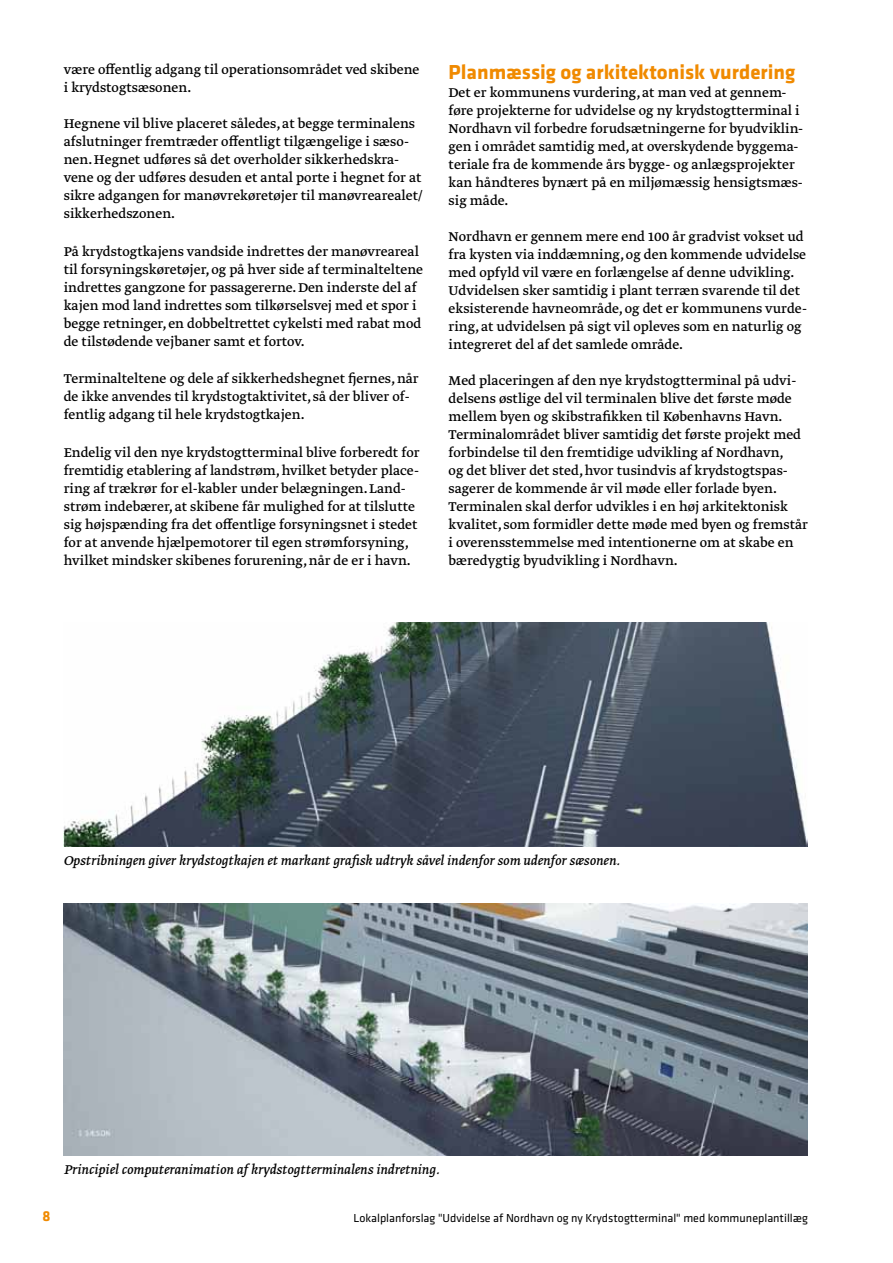
<style>
.page{position:relative;width:893px;height:1263px;background:#fff}
.page>*{position:absolute;margin:0;border:0;box-sizing:border-box;transform-origin:0 0}
.t1{font:700 21px "Klavika";color:#f08a00}
.t2{font:15px/18px "Greta Text";color:#000}
.t3{font:italic 15px "Greta Text";color:#000}
.t4{font:700 15px "Klavika";color:#f08a00}
.t5{font:12px "Klavika";color:#000}
</style>
<div class="page">
<img style="left:64px;top:622px;width:744px;height:225px">
<img style="left:64px;top:904px;width:744px;height:251px">
<p class="t2" style="left:64px;top:62px;width:357px">være offentlig adgang til operationsområdet ved skibene i krydstogtsæsonen.</p>
<p class="t2" style="left:64px;top:116px;width:360px">Hegnene vil blive placeret således, at begge terminalens afslutninger fremtræder offentligt tilgængelige i sæso&shy;nen. Hegnet udføres så det overholder sikkerhedskra&shy;vene og der udføres desuden et antal porte i hegnet for at sikre adgangen for manøvrekøretøjer til manøvrearealet/ sikkerhedszonen.</p>
<p class="t2" style="left:64px;top:243px;width:361px">På krydstogtkajens vandside indrettes der manøvreareal til forsyningskøretøjer, og på hver side af terminalteltene indrettes gangzone for passagererne. Den inderste del af kajen mod land indrettes som tilkørselsvej med et spor i begge retninger, en dobbeltrettet cykelsti med rabat mod de tilstødende vejbaner samt et fortov.</p>
<p class="t2" style="left:64px;top:371px;width:356px">Terminalteltene og dele af sikkerhedshegnet fjernes, når de ikke anvendes til krydstogtaktivitet, så der bliver of&shy;fentlig adgang til hele krydstogtkajen.</p>
<p class="t2" style="left:64px;top:444px;width:357px">Endelig vil den nye krydstogtterminal blive forberedt for fremtidig etablering af landstrøm, hvilket betyder place&shy;ring af trækrør for el-kabler under belægningen. Land&shy;strøm indebærer, at skibene får mulighed for at tilslutte sig højspænding fra det offentlige forsyningsnet i stedet for at anvende hjælpemotorer til egen strømforsyning, hvilket mindsker skibenes forurening, når de er i havn.</p>
<h1 class="t1" style="left:449px;top:64px;width:348px">Planmæssig og arkitektonisk vurdering</h1>
<p class="t2" style="left:449px;top:84px;width:356px">Det er kommunens vurdering, at man ved at gennem&shy;føre projekterne for udvidelse og ny krydstogtterminal i Nordhavn vil forbedre forudsætningerne for byudviklin&shy;gen i området samtidig med, at overskydende byggema&shy;teriale fra de kommende års bygge- og anlægsprojekter kan håndteres bynært på en miljømæssig hensigtsmæs&shy;sig måde.</p>
<p class="t2" style="left:449px;top:228px;width:360px">Nordhavn er gennem mere end 100 år gradvist vokset ud fra kysten via inddæmning, og den kommende udvidelse med opfyld vil være en forlængelse af denne udvikling.<br>Udvidelsen sker samtidig i plant terræn svarende til det eksisterende havneområde, og det er kommunens vurde&shy;ring, at udvidelsen på sigt vil opleves som en naturlig og integreret del af det samlede område.</p>
<p class="t2" style="left:449px;top:372px;width:361px">Med placeringen af den nye krydstogtterminal på udvi&shy;delsens østlige del vil terminalen blive det første møde mellem byen og skibstrafikken til Københavns Havn.<br>Terminalområdet bliver samtidig det første projekt med forbindelse til den fremtidige udvikling af Nordhavn,<br>og det bliver det sted, hvor tusindvis af krydstogtspas&shy;sagerer de kommende år vil møde eller forlade byen.<br>Terminalen skal derfor udvikles i en høj arkitektonisk kvalitet, som formidler dette møde med byen og fremstår i overensstemmelse med intentionerne om at skabe en bæredygtig byudvikling i Nordhavn.</p>
<p class="t3" style="left:64px;top:855px;width:558px">Opstribningen giver krydstogtkajen et markant grafisk udtryk såvel indenfor som udenfor sæsonen.</p>
<p class="t3" style="left:64px;top:1163px;width:377px">Principiel computeranimation af krydstogtterminalens indretning.</p>
<p class="t4" style="left:43px;top:1210px;width:10px">8</p>
<p class="t5" style="left:353px;top:1213px;width:456px">Lokalplanforslag "Udvidelse af Nordhavn og ny Krydstogtterminal" med kommuneplantillæg</p>
</div>
